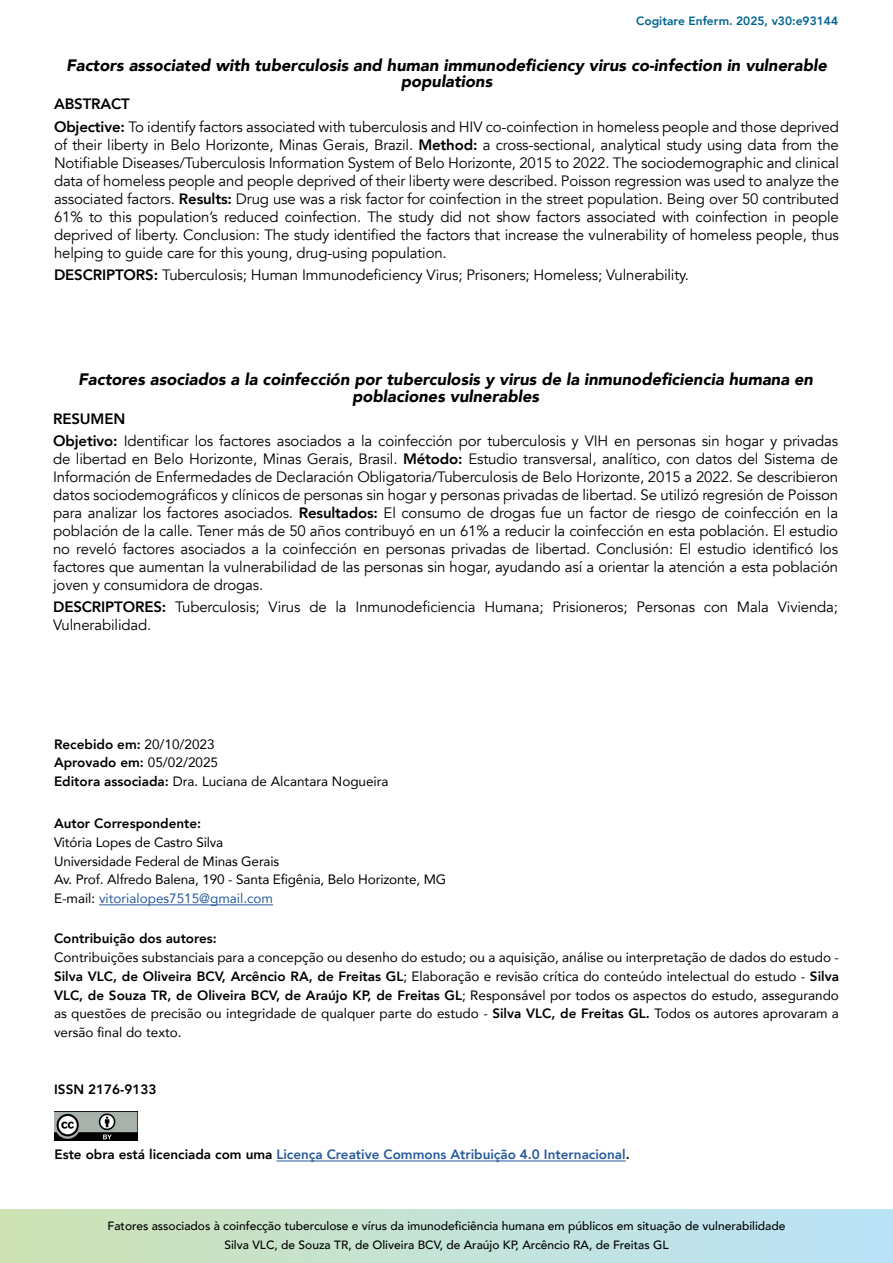
<style>
.page{position:relative;width:893px;height:1263px;background:#fff}
.page>*{position:absolute;margin:0;border:0;box-sizing:border-box;transform-origin:0 0}
.t1{font:italic 900 16.5px/16.5px "Avenir";color:#000;text-align:center}
.t2{font:15px/18px "Avenir";letter-spacing:-.01em;color:#000}
.t3{font:13.5px/18.8px "Avenir";letter-spacing:-.01em;color:#000}
.t4{font:800 13.5px "Avenir";color:#275b9b}
.t5{font:800 13.5px "Avenir";color:#000}
.t6{font:500 12px/18.6px "Avenir";color:#000;text-align:center}
.t7{font:800 12px "Avenir";color:#00658f}
.s1{font-weight:800}
.s2{color:#275b9b}
.s3{color:#000}
</style>
<div class="page">
<svg style="left:0;top:1209px;width:893px;height:54px;background:#c4e2d6"></svg>
<hr style="left:99px;top:904px;width:174px;height:1px;background:#275b9b">
<img style="left:54px;top:1111px;width:84px;height:29px">
<hr style="left:276px;top:1160px;width:350px;height:1px;background:#275b9b">
<p class="t7" style="left:636px;top:10px;width:203px">Cogitare Enferm. 2025, v30:e93144</p>
<p class="t1" style="left:66px;top:56px;width:762px">Factors associated with tuberculosis and human immunodeficiency virus co-infection in vulnerable populations</p>
<p class="t2" style="left:54px;top:93px;width:786px;line-height:22.2px"><span class="s1">ABSTRACT<br>Objective:</span> To identify factors associated with tuberculosis and HIV co-coinfection in homeless people and those deprived</p>
<p class="t2" style="left:54px;top:136px;width:786px;text-align:justify">of their liberty in Belo Horizonte, Minas Gerais, Brazil. <span class="s1">Method:</span> a cross-sectional, analytical study using data from the Notifiable Diseases/Tuberculosis Information System of Belo Horizonte, 2015 to 2022. The sociodemographic and clinical data of homeless people and people deprived of their liberty were described. Poisson regression was used to analyze the associated factors. <span class="s1">Results:</span> Drug use was a risk factor for coinfection in the street population. Being over 50 contributed 61% to this population’s reduced coinfection. The study did not show factors associated with coinfection in people deprived of liberty. Conclusion: The study identified the factors that increase the vulnerability of homeless people, thus helping to guide care for this young, drug-using population.</p>
<p class="t2" style="left:54px;top:266px;width:637px"><span class="s1">DESCRIPTORS:</span> Tuberculosis; Human Immunodeficiency Virus; Prisoners; Homeless; Vulnerability.</p>
<p class="t1" style="left:78px;top:371px;width:736px">Factores asociados a la coinfección por tuberculosis y virus de la inmunodeficiencia humana en poblaciones vulnerables</p>
<p class="t2" style="left:53px;top:408px;width:786px;line-height:22.2px"><span class="s1">RESUMEN<br>Objetivo:</span> Identificar los factores asociados a la coinfección por tuberculosis y VIH en personas sin hogar y privadas</p>
<p class="t2" style="left:53px;top:450px;width:786px;text-align:justify">de libertad en Belo Horizonte, Minas Gerais, Brasil. <span class="s1">Método:</span> Estudio transversal, analítico, con datos del Sistema de Información de Enfermedades de Declaración Obligatoria/Tuberculosis de Belo Horizonte, 2015 a 2022. Se describieron datos sociodemográficos y clínicos de personas sin hogar y personas privadas de libertad. Se utilizó regresión de Poisson para analizar los factores asociados. <span class="s1">Resultados:</span> El consumo de drogas fue un factor de riesgo de coinfección en la población de la calle. Tener más de 50 años contribuyó en un 61% a reducir la coinfección en esta población. El estudio no reveló factores asociados a la coinfección en personas privadas de libertad. Conclusión: El estudio identificó los factores que aumentan la vulnerabilidad de las personas sin hogar, ayudando así a orientar la atención a esta población joven y consumidora de drogas.</p>
<p class="t2" style="left:53px;top:598px;width:786px"><span class="s1">DESCRIPTORES:</span> Tuberculosis; Virus de la Inmunodeficiencia Humana; Prisioneros; Personas con Mala Vivienda;<br>Vulnerabilidad.</p>
<p class="t3" style="left:54px;top:734px;width:336px"><span class="s1">Recebido em:</span> 20/10/2023<br><span class="s1">Aprovado em:</span> 05/02/2025<br><span class="s1">Editora associada:</span> Dra. Luciana de Alcantara Nogueira</p>
<p class="t5" style="left:54px;top:811px;width:149px">Autor Correspondente:</p>
<p class="t3" style="left:54px;top:832px;width:394px">Vitória Lopes de Castro Silva<br>Universidade Federal de Minas Gerais<br>Av. Prof. Alfredo Balena, 190 - Santa Efigênia, Belo Horizonte, MG E-mail: <span class="s2">vitorialopes7515@gmail.com</span></p>
<p class="t5" style="left:54px;top:926px;width:164px">Contribuição dos autores:</p>
<p class="t3" style="left:54px;top:948px;width:786px;text-align:justify">Contribuições substanciais para a concepção ou desenho do estudo; ou a aquisição, análise ou interpretação de dados do estudo - <span class="s1">Silva VLC, de Oliveira BCV, Arcêncio RA, de Freitas GL</span>; Elaboração e revisão crítica do conteúdo intelectual do estudo - <span class="s1">Silva VLC, de Souza TR, de Oliveira BCV, de Araújo KP, de Freitas GL</span>; Responsável por todos os aspectos do estudo, assegurando as questões de precisão ou integridade de qualquer parte do estudo - <span class="s1">Silva VLC, de Freitas GL.</span> Todos os autores aprovaram a versão final do texto.</p>
<p class="t5" style="left:54px;top:1077px;width:104px">ISSN 2176-9133</p>
<p class="t4" style="left:54px;top:1142px;width:577px"><span class="s3">Este obra está licenciada com uma</span> Licença Creative Commons Atribuição 4.0 Internacional<span class="s3">.</span></p>
<p class="t6" style="left:107px;top:1216px;width:680px">Fatores associados à coinfecção tuberculose e vírus da imunodeficiência humana em públicos em situação de vulnerabilidade<br>Silva VLC, de Souza TR, de Oliveira BCV, de Araújo KP, Arcêncio RA, de Freitas GL</p>
</div>
